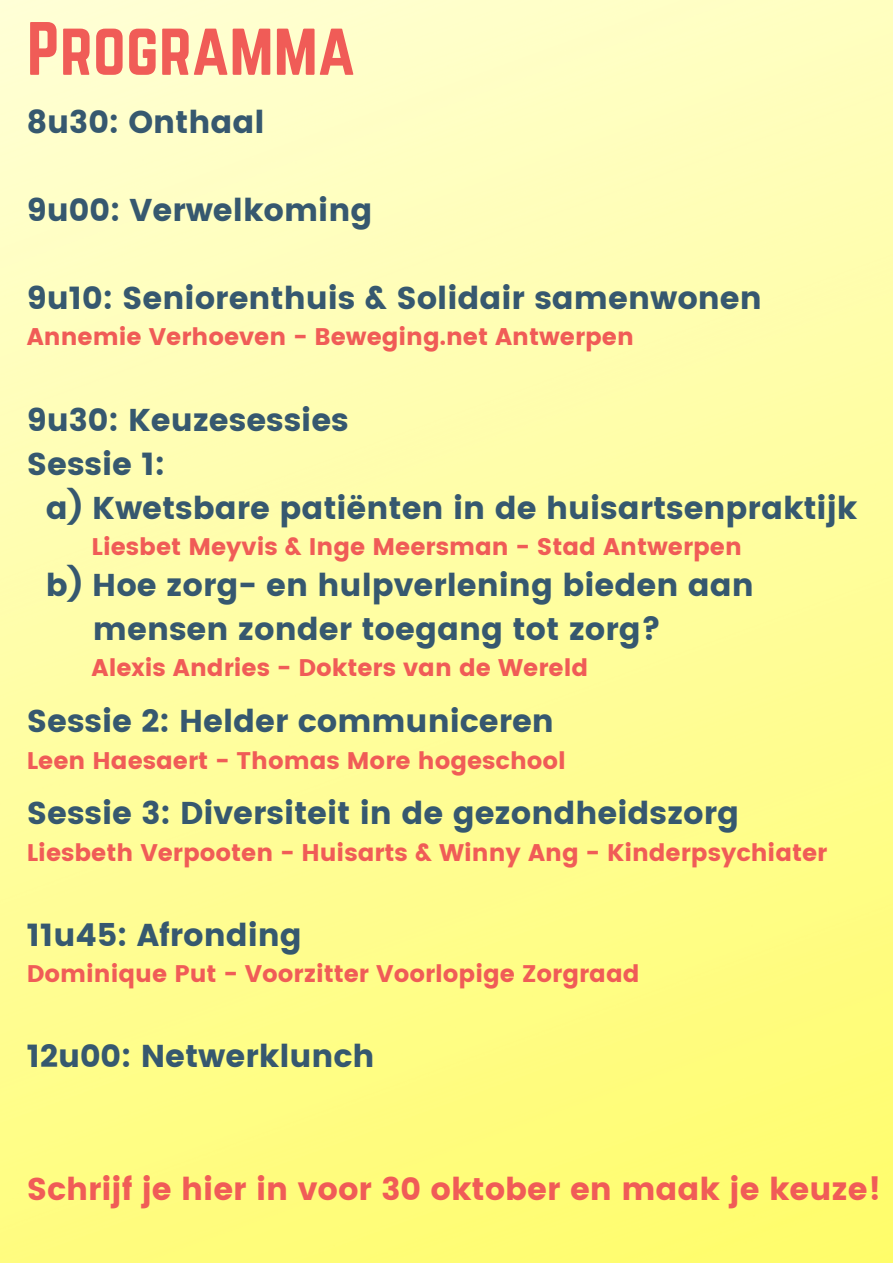
<style>
.page{position:relative;width:893px;height:1263px;background:#fff}
.page>*{position:absolute;margin:0;border:0;box-sizing:border-box;transform-origin:0 0}
.t1{font:66px "Norwester";color:#f05c57}
.t2{font:31.5px/44.1px "Poppins";color:#36586f}
.t3{font:31.5px "Poppins";color:#f05c57}
.t4{font:24px "Poppins";color:#f05c57}
</style>
<div class="page">
<img style="left:0;top:0;width:893px;height:1263px">
<h1 class="t1" style="left:27px;top:17px;width:330px">Programma</h1>
<p class="t2" style="left:27px;top:100px;width:239px">8u30: Onthaal</p>
<p class="t2" style="left:27px;top:188px;width:347px">9u00: Verwelkoming</p>
<p class="t2" style="left:27px;top:276px;width:736px">9u10: Seniorenthuis &amp; Solidair samenwonen</p>
<p class="t4" style="left:27px;top:323px;width:608px">Annemie Verhoeven - Beweging.net Antwerpen</p>
<p class="t2" style="left:27px;top:398px;width:323px">9u30: Keuzesessies</p>
<p class="t2" style="left:27px;top:442px;width:140px">Sessie 1:</p>
<p class="t2" style="left:46px;top:486px;width:813px">a) Kwetsbare patiënten in de huisartsenpraktijk</p>
<p class="t4" style="left:92px;top:533px;width:652px">Liesbet Meyvis &amp; Inge Meersman - Stad Antwerpen</p>
<p class="t2" style="left:93px;top:563px;width:662px;text-indent:-47px">b) Hoe zorg- en hulpverlening bieden aan mensen zonder toegang tot zorg?</p>
<p class="t4" style="left:92px;top:654px;width:498px">Alexis Andries - Dokters van de Wereld</p>
<p class="t2" style="left:27px;top:699px;width:529px">Sessie 2: Helder communiceren</p>
<p class="t4" style="left:27px;top:746px;width:540px">Leen Haesaert - Thomas More hogeschool</p>
<p class="t2" style="left:27px;top:791px;width:714px">Sessie 3: Diversiteit in de gezondheidszorg</p>
<p class="t4" style="left:27px;top:838px;width:802px">Liesbeth Verpooten - Huisarts &amp; Winny Ang - Kinderpsychiater</p>
<p class="t2" style="left:27px;top:913px;width:277px">11u45: Afronding</p>
<p class="t4" style="left:27px;top:960px;width:614px">Dominique Put - Voorzitter Voorlopige Zorgraad</p>
<p class="t2" style="left:27px;top:1034px;width:349px">12u00: Netwerklunch</p>
<p class="t3" style="left:27px;top:1170px;width:856px">Schrijf je hier in voor 30 oktober en maak je keuze!</p>
</div>
